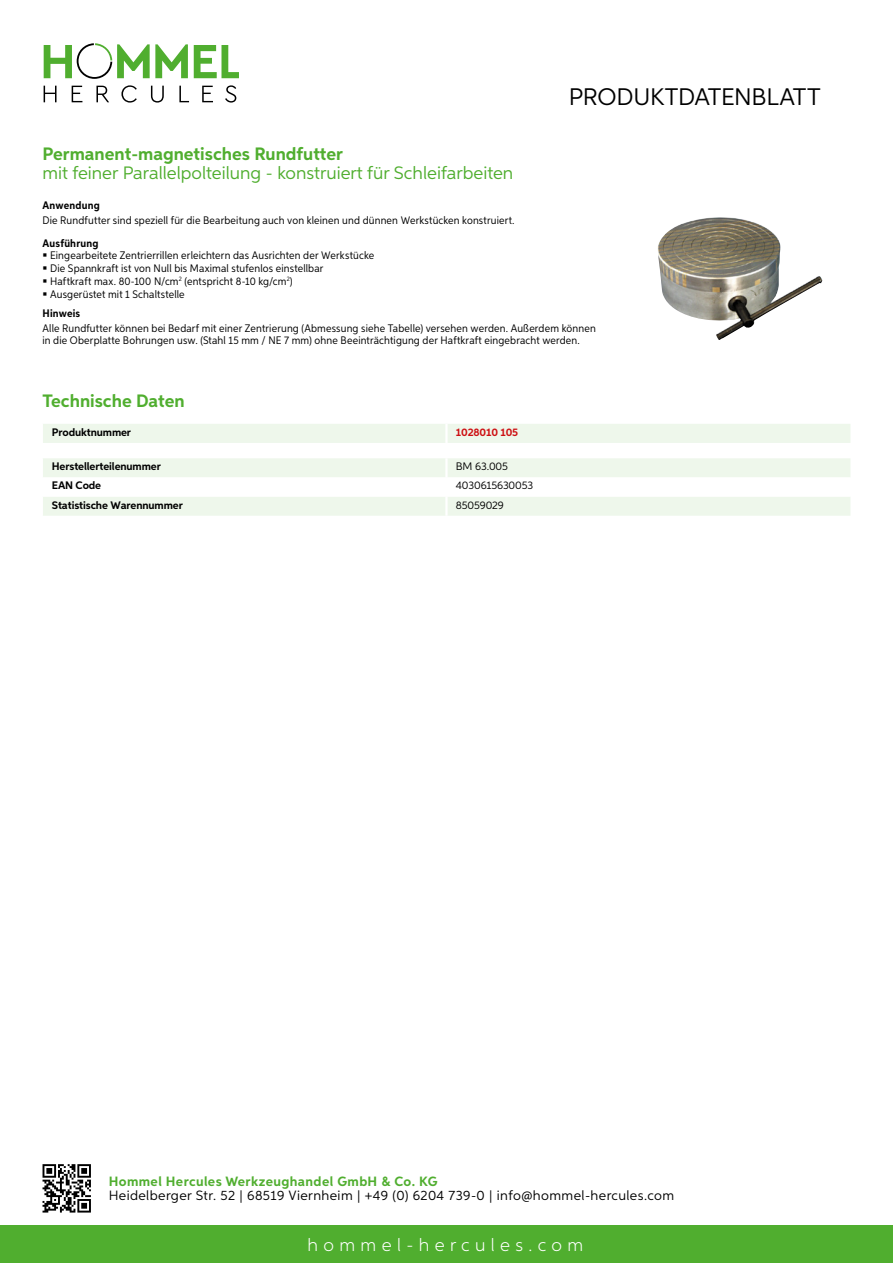
<style>
.page{position:relative;width:893px;height:1263px;background:#fff}
.page>*{position:absolute;margin:0;border:0;box-sizing:border-box;transform-origin:0 0}
.t1{font:24px "Aspira";letter-spacing:-.01em;color:#000}
.t2{font:18px "Aspira";color:#50ae2f}
.t3{font:700 18px "Aspira";color:#50ae2f}
.t4{font:300 18px "Aspira";letter-spacing:.3em;color:#fff}
.t5{font:13.5px "Aspira";letter-spacing:.03em;color:#000}
.t6{font:700 13.5px "Aspira";letter-spacing:.03em;color:#50ae2f}
.t7{font:10.95px/12.8px "Aspira Nar";letter-spacing:.015em;color:#000}
.t8{font:700 10.95px "Aspira";letter-spacing:-.01em;color:#000}
.t9{font:10.95px "Aspira";letter-spacing:-.01em;color:#000}
.t10{font:700 10.95px "Aspira Nar";letter-spacing:.02em;color:#000}
.t11{font:700 10.95px "Aspira";letter-spacing:-.01em;color:#cd1013}
</style>
<div class="page">
<div style="left:0;top:1226px;width:893px;height:37px;background:#50ae2f"></div>
<svg style="left:43px;top:1164px;width:48px;height:48px"></svg>
<svg style="left:194px;top:45px;width:45px;height:33px"></svg>
<svg style="left:44px;top:43px;width:144px;height:36px"></svg>
<svg style="left:44px;top:86px;width:13px;height:16px"></svg>
<svg style="left:72px;top:86px;width:10px;height:16px"></svg>
<svg style="left:96px;top:86px;width:13px;height:16px"></svg>
<svg style="left:121px;top:85px;width:16px;height:18px"></svg>
<svg style="left:151px;top:86px;width:13px;height:17px"></svg>
<svg style="left:179px;top:86px;width:10px;height:16px"></svg>
<svg style="left:202px;top:86px;width:11px;height:16px"></svg>
<svg style="left:225px;top:85px;width:11px;height:18px"></svg>
<div style="left:43px;top:424px;width:807px;height:19px;background:#eef7eb"></div>
<hr style="left:445px;top:424px;width:3px;height:19px;background:#fff">
<svg style="left:43px;top:458px;width:807px;height:58px"></svg>
<hr style="left:445px;top:497px;width:3px;height:19px;background:#fff">
<img style="left:658px;top:217px;width:164px;height:123px">
<h1 class="t1" style="left:569px;top:82px;width:253px">Produktdatenblatt</h1>
<h2 class="t3" style="left:43px;top:142px;width:302px">Permanent-magnetisches Rundfutter</h2>
<h2 class="t2" style="left:43px;top:162px;width:472px">mit feiner Parallelpolteilung - konstruiert für Schleifarbeiten</h2>
<p class="t10" style="left:43px;top:199px;width:59px">Anwendung</p>
<p class="t7" style="left:43px;top:214px;width:474px">Die Rundfutter sind speziell für die Bearbeitung auch von kleinen und dünnen Werkstücken konstruiert.</p>
<p class="t10" style="left:43px;top:236px;width:58px">Ausführung</p>
<p class="t7" style="left:50px;top:249px;width:326px">Eingearbeitete Zentrierrillen erleichtern das Ausrichten der Werkstücke Die Spannkraft ist von Null bis Maximal stufenlos einstellbar<br>Haftkraft max. 80-100 N/cm<sup>2</sup> (entspricht 8-10 kg/cm<sup>2</sup>)<br>Ausgerüstet mit 1 Schaltstelle</p>
<p class="t10" style="left:43px;top:306px;width:39px">Hinweis</p>
<p class="t7" style="left:43px;top:322px;width:555px;line-height:12px">Alle Rundfutter können bei Bedarf mit einer Zentrierung (Abmessung siehe Tabelle) versehen werden. Außerdem können in die Oberplatte Bohrungen usw. (Stahl 15 mm / NE 7 mm) ohne Beeinträchtigung der Haftkraft eingebracht werden.</p>
<h2 class="t3" style="left:43px;top:390px;width:144px">Technische Daten</h2>
<p class="t8" style="left:52px;top:425px;width:81px">Produktnummer</p>
<p class="t11" style="left:456px;top:425px;width:64px">1028010 105</p>
<p class="t8" style="left:52px;top:460px;width:111px">Herstellerteilenummer</p>
<p class="t9" style="left:456px;top:460px;width:54px">BM 63.005</p>
<p class="t8" style="left:52px;top:479px;width:51px">EAN Code</p>
<p class="t9" style="left:456px;top:479px;width:79px">4030615630053</p>
<p class="t8" style="left:52px;top:498px;width:132px">Statistische Warennummer</p>
<p class="t9" style="left:456px;top:498px;width:50px">85059029</p>
<p class="t6" style="left:109px;top:1172px;width:330px">Hommel Hercules Werkzeughandel GmbH &amp; Co. KG</p>
<p class="t5" style="left:109px;top:1187px;width:567px">Heidelberger Str. 52 | 68519 Viernheim | +49 (0) 6204 739-0 | info@hommel-hercules.com</p>
<h2 class="t4" style="left:307px;top:1234px;width:277px">hommel-hercules.com</h2>
</div>
